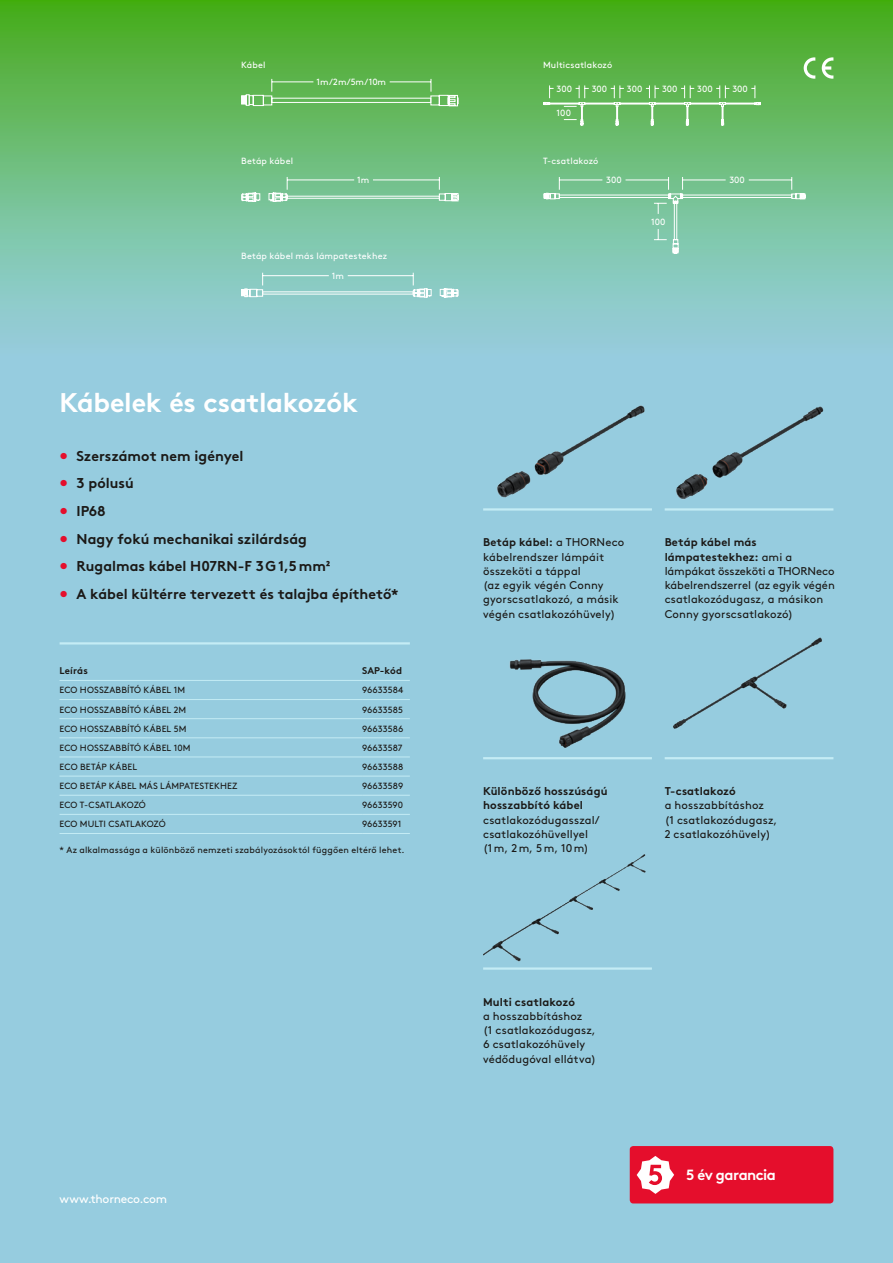
<style>
.page{position:relative;width:893px;height:1263px;background:#96ccdf}
.page>*{position:absolute;margin:0;border:0;box-sizing:border-box;transform-origin:0 0}
.Subheadline_white_18{font:700 27px "Brown";letter-spacing:-.01em;color:#fff}
.t1{font:700 14.7px "Brown";letter-spacing:-.035em;color:#fff}
.t2{font:700 14.25px "Brown";color:#1b1917}
.t3{font:12px "Brown";letter-spacing:-.02em;color:#fff}
.Running_Text_7_5pt{font:11.25px/14.2px "Brown";letter-spacing:.015em;color:#1b1917}
.Table_Headline_6_5pt{font:700 9.75px "Brown";letter-spacing:.01em;color:#1b1917}
.Table_Text_6pt{font:9px "Brown";letter-spacing:.01em;color:#1b1917}
.Caption_6pt{font:9px "Brown";letter-spacing:.015em;color:#fff}
.Caption_6pt-2{font:9px "Brown";letter-spacing:.02em;color:#1b1917}
.s1{color:#e50e2c}
.s2{font-weight:700}
</style>
<div class="page">
<div style="left:0;top:0;width:893px;height:355px;background:linear-gradient(to bottom,#48ad1d,#9bd1ea)"></div>
<hr style="left:60px;top:680px;width:302px;height:1px;background:#c4ecf5">
<hr style="left:362px;top:680px;width:48px;height:1px;background:#c4ecf5">
<hr style="left:60px;top:699px;width:302px;height:1px;background:#c4ecf5">
<hr style="left:362px;top:699px;width:48px;height:1px;background:#c4ecf5">
<hr style="left:60px;top:718px;width:302px;height:1px;background:#c4ecf5">
<hr style="left:362px;top:718px;width:48px;height:1px;background:#c4ecf5">
<hr style="left:60px;top:737px;width:302px;height:1px;background:#c4ecf5">
<hr style="left:362px;top:737px;width:48px;height:1px;background:#c4ecf5">
<hr style="left:60px;top:756px;width:302px;height:1px;background:#c4ecf5">
<hr style="left:362px;top:756px;width:48px;height:1px;background:#c4ecf5">
<hr style="left:60px;top:776px;width:302px;height:1px;background:#c4ecf5">
<hr style="left:60px;top:795px;width:302px;height:1px;background:#c4ecf5">
<hr style="left:60px;top:814px;width:302px;height:1px;background:#c4ecf5">
<hr style="left:60px;top:833px;width:302px;height:1px;background:#c4ecf5">
<hr style="left:362px;top:776px;width:48px;height:1px;background:#c4ecf5">
<hr style="left:362px;top:795px;width:48px;height:1px;background:#c4ecf5">
<hr style="left:362px;top:814px;width:48px;height:1px;background:#c4ecf5">
<hr style="left:362px;top:833px;width:48px;height:1px;background:#c4ecf5">
<hr style="left:483px;top:757px;width:169px;height:2px;background:#c4ecf5">
<hr style="left:483px;top:967px;width:169px;height:3px;background:#c4ecf5">
<hr style="left:665px;top:757px;width:168px;height:2px;background:#c4ecf5">
<hr style="left:665px;top:508px;width:168px;height:3px;background:#c4ecf5">
<hr style="left:483px;top:508px;width:169px;height:3px;background:#c4ecf5">
<hr style="left:60px;top:642px;width:350px;height:2px;background:#c4ecf5">
<svg style="left:241px;top:79px;width:217px;height:27px;background:#72be67"></svg>
<svg style="left:241px;top:177px;width:218px;height:25px;background:#89ca9f"></svg>
<svg style="left:241px;top:273px;width:218px;height:25px;background:#9bd2cb"></svg>
<svg style="left:543px;top:85px;width:218px;height:40px;background:#72be6a"></svg>
<img style="left:497px;top:405px;width:148px;height:93px">
<img style="left:676px;top:406px;width:148px;height:94px">
<img style="left:509px;top:659px;width:117px;height:89px">
<img style="left:483px;top:854px;width:163px;height:108px">
<img style="left:673px;top:637px;width:149px;height:92px">
<svg style="left:544px;top:177px;width:262px;height:76px;background:#83c8a5"></svg>
<svg style="left:804px;top:57px;width:11px;height:22px"></svg>
<svg style="left:822px;top:57px;width:11px;height:22px"></svg>
<div style="left:630px;top:1146px;width:203px;height:57px;background:#e50e2c;border-radius:3px"></div>
<svg style="left:637px;top:1156px;width:37px;height:38px"></svg>
<p class="Caption_6pt" style="left:241px;top:58px;width:26px">Kábel</p>
<p class="Caption_6pt" style="left:543px;top:58px;width:71px">Multicsatlakozó</p>
<p class="Caption_6pt" style="left:317px;top:75px;width:71px">1m/2m/5m/10m</p>
<p class="Caption_6pt" style="left:557px;top:82px;width:17px">300</p>
<p class="Caption_6pt" style="left:592px;top:82px;width:17px">300</p>
<p class="Caption_6pt" style="left:627px;top:82px;width:17px">300</p>
<p class="Caption_6pt" style="left:662px;top:82px;width:17px">300</p>
<p class="Caption_6pt" style="left:697px;top:82px;width:17px">300</p>
<p class="Caption_6pt" style="left:732px;top:82px;width:17px">300</p>
<p class="Caption_6pt" style="left:557px;top:106px;width:16px">100</p>
<p class="Caption_6pt" style="left:241px;top:154px;width:54px">Betáp kábel</p>
<p class="Caption_6pt" style="left:543px;top:154px;width:57px">T-csatlakozó</p>
<p class="Caption_6pt" style="left:357px;top:173px;width:14px">1m</p>
<p class="Caption_6pt" style="left:606px;top:173px;width:17px">300</p>
<p class="Caption_6pt" style="left:241px;top:249px;width:148px">Betáp kábel más lámpatestekhez</p>
<p class="Caption_6pt" style="left:332px;top:269px;width:14px">1m</p>
<p class="Caption_6pt" style="left:651px;top:215px;width:16px">100</p>
<p class="Caption_6pt" style="left:729px;top:173px;width:17px">300</p>
<p class="Subheadline_white_18" style="left:60px;top:381px;width:300px">Kábelek és csatlakozók</p>
<p class="t2" style="left:60px;top:444px;width:185px"><span class="s1">•</span> Szerszámot nem igényel</p>
<p class="t2" style="left:60px;top:472px;width:76px"><span class="s1">•</span> 3 pólusú</p>
<p class="t2" style="left:60px;top:499px;width:48px"><span class="s1">•</span> IP68</p>
<p class="t2" style="left:60px;top:527px;width:249px"><span class="s1">•</span> Nagy fokú mechanikai szilárdság</p>
<p class="t2" style="left:60px;top:555px;width:272px"><span class="s1">•</span> Rugalmas kábel H07RN-F 3G1,5mm²</p>
<p class="t2" style="left:60px;top:582px;width:340px"><span class="s1">•</span> A kábel kültérre tervezett és talajba építhető*</p>
<p class="Table_Headline_6_5pt" style="left:60px;top:663px;width:30px">Leírás</p>
<p class="Table_Headline_6_5pt" style="left:362px;top:663px;width:41px">SAP-kód</p>
<p class="Table_Text_6pt" style="left:60px;top:683px;width:127px">ECO HOSSZABBÍTÓ KÁBEL 1M</p>
<p class="Table_Text_6pt" style="left:362px;top:683px;width:43px">96633584</p>
<p class="Table_Text_6pt" style="left:60px;top:702px;width:128px">ECO HOSSZABBÍTÓ KÁBEL 2M</p>
<p class="Table_Text_6pt" style="left:362px;top:702px;width:42px">96633585</p>
<p class="Table_Text_6pt" style="left:60px;top:722px;width:128px">ECO HOSSZABBÍTÓ KÁBEL 5M</p>
<p class="Table_Text_6pt" style="left:362px;top:722px;width:43px">96633586</p>
<p class="Table_Text_6pt" style="left:60px;top:741px;width:133px">ECO HOSSZABBÍTÓ KÁBEL 10M</p>
<p class="Table_Text_6pt" style="left:362px;top:741px;width:42px">96633587</p>
<p class="Table_Text_6pt" style="left:60px;top:760px;width:79px">ECO BETÁP KÁBEL</p>
<p class="Table_Text_6pt" style="left:362px;top:760px;width:43px">96633588</p>
<p class="Table_Text_6pt" style="left:60px;top:779px;width:179px">ECO BETÁP KÁBEL MÁS LÁMPATESTEKHEZ</p>
<p class="Table_Text_6pt" style="left:362px;top:779px;width:43px">96633589</p>
<p class="Table_Text_6pt" style="left:60px;top:798px;width:88px">ECO T-CSATLAKOZÓ</p>
<p class="Table_Text_6pt" style="left:362px;top:798px;width:43px">96633590</p>
<p class="Table_Text_6pt" style="left:60px;top:817px;width:108px">ECO MULTI CSATLAKOZÓ</p>
<p class="Table_Text_6pt" style="left:362px;top:817px;width:41px">96633591</p>
<p class="Caption_6pt-2" style="left:60px;top:843px;width:346px">* Az alkalmassága a különböző nemzeti szabályozásoktól függően eltérő lehet.</p>
<p class="Running_Text_7_5pt" style="left:483px;top:534px;width:143px"><span class="s2">Betáp kábel:</span> a THORNeco kábelrendszer lámpáit összeköti a táppal<br>(az egyik végén Conny gyorscsatlakozó, a másik végén csatlakozóhüvely)</p>
<p class="Running_Text_7_5pt" style="left:665px;top:534px;width:172px"><span class="s2">Betáp kábel más lámpatestekhez:</span> ami a lámpákat összeköti a THORNeco kábelrendszerrel (az egyik végén csatlakozódugasz, a másikon<br>Conny gyorscsatlakozó)</p>
<p class="Running_Text_7_5pt" style="left:483px;top:783px;width:126px"><span class="s2">Különböző hosszúságú hosszabbító kábel </span>csatlakozódugasszal/ csatlakozóhüvellyel (1m, 2m, 5m, 10m)</p>
<p class="Running_Text_7_5pt" style="left:665px;top:783px;width:114px"><span class="s2">T-csatlakozó<br></span>a hosszabbításhoz<br>(1 csatlakozódugasz,<br>2 csatlakozóhüvely)</p>
<p class="t3" style="left:60px;top:1190px;width:109px">www.thorneco.com</p>
<p class="Running_Text_7_5pt" style="left:483px;top:994px;width:114px"><span class="s2">Multi csatlakozó<br></span>a hosszabbításhoz<br>(1 csatlakozódugasz,<br>6 csatlakozóhüvely védődugóval ellátva)</p>
<h2 class="t1" style="left:686px;top:1163px;width:91px">5 év garancia</h2>
</div>
